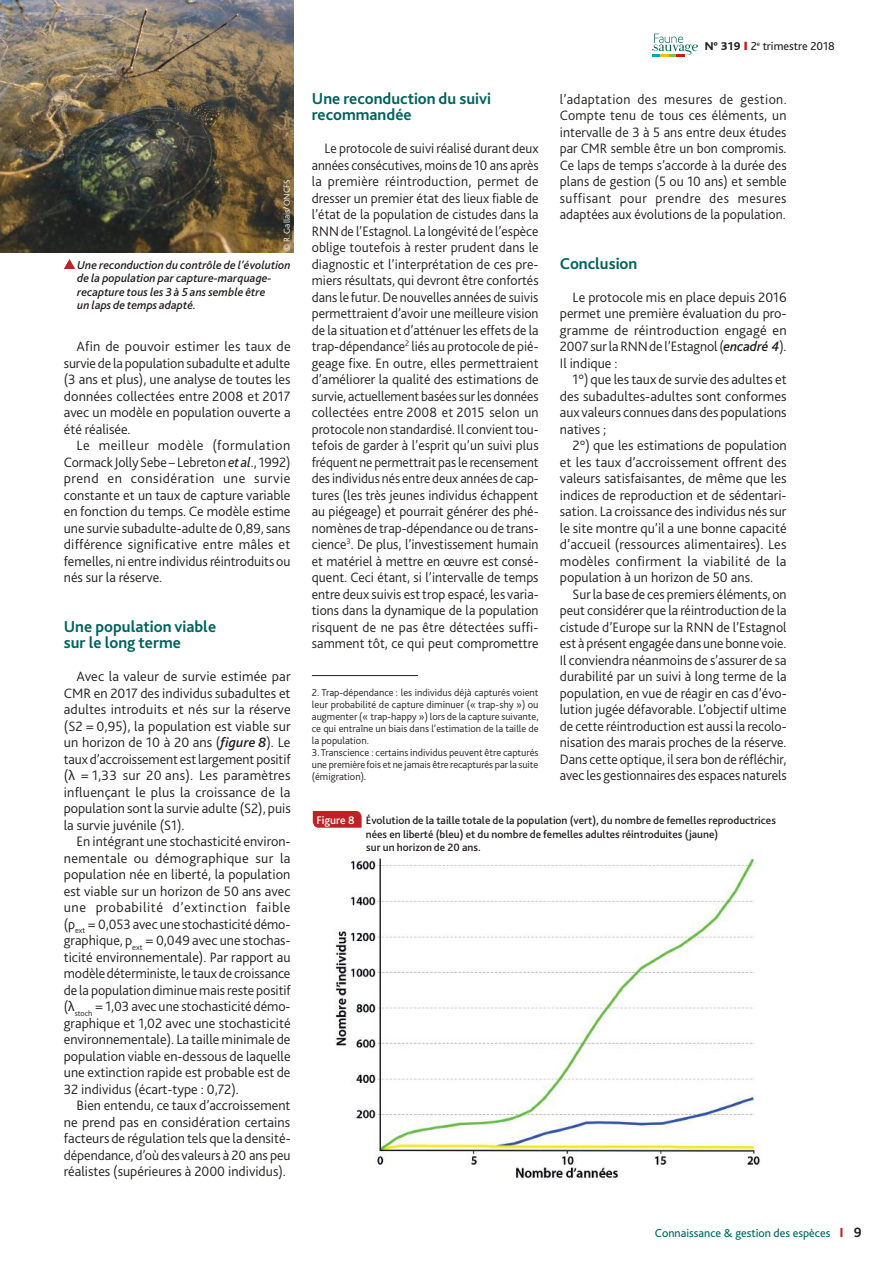
<style>
.page{position:relative;width:893px;height:1263px;background:#fff}
.page>*{position:absolute;margin:0;border:0;box-sizing:border-box;transform-origin:0 0}
.t1{font:700 16.5px/16.5px "Bliss 2";color:#00635d}
.t2{font:300 14.25px/16.5px "Bliss 2";color:#241f1f;text-align:justify}
.t3{font:700 14.25px "Bliss 2";color:#241f1f}
.t4{font:italic 500 12px/13.5px "Bliss 2";color:#241f1f}
.t5{font:12px "Bliss 2";color:#00635d}
.t6{font:12px "Bliss 2";color:#241f1f}
.t7{font:500 11.25px/13.5px "Bliss 2";color:#241f1f}
.t8{font:300 10.5px/12px "Bliss 2";color:#241f1f;text-align:justify}
.t9{font:300 9px "Bliss 2";color:#fff}
.s1{font-weight:400;font-style:italic}
.s2{font-weight:500;font-style:italic}
.s3{font-family:"Myriad Pro";font-weight:400}
.s4{font-family:"Bliss";font-weight:800}
.s5{color:#c12024}
.s6{font-size:11.55px;color:#fff}
</style>
<div class="page">
<svg style="left:840px;top:1228px;width:2px;height:9px"></svg>
<svg style="left:652px;top:34px;width:46px;height:23px"></svg>
<hr style="left:312px;top:675px;width:106px;height:1px;background:#241f1f">
<img style="left:335px;top:858px;width:427px;height:320px">
<svg style="left:313px;top:811px;width:49px;height:17px"></svg>
<img style="left:0;top:0;width:294px;height:252px">
<svg style="left:64px;top:259px;width:11px;height:10px"></svg>
<p class="t9" style="left:281px;top:251px;width:73px;rotate:-90deg">© R. Gallais/ONCFS</p>
<p class="t4" style="left:77px;top:258px;width:215px">Une reconduction du contrôle de l’évolution de la population par capture-marquage&shy;recapture tous les 3 à 5 ans semble être<br>un laps de temps adapté.</p>
<p class="t2" style="left:64px;top:338px;width:228px;text-indent:13px">Afin de pouvoir estimer les taux de survie de la population subadulte et adulte (3 ans et plus), une analyse de toutes les données collectées entre 2008 et 2017 avec un modèle en population ouverte a été réalisée.</p>
<p class="t2" style="left:64px;top:437px;width:228px;text-indent:13px">Le meilleur modèle (formulation Cormack Jolly Sebe – Lebreton <span class="s1">et al</span>., 1992) prend en considération une survie constante et un taux de capture variable en fonction du temps. Ce modèle estime une survie subadulte-adulte de 0,89, sans différence significative entre mâles et femelles, ni entre individus réintroduits ou nés sur la réserve.</p>
<p class="t1" style="left:64px;top:617px;width:154px">Une population viable sur le long terme</p>
<p class="t2" style="left:64px;top:668px;width:228px;text-indent:13px">Avec la valeur de survie estimée par CMR en 2017 des individus subadultes et adultes introduits et nés sur la réserve (S2 = 0,95), la population est viable sur un horizon de 10 à 20 ans (<span class="s2">figure 8</span>). Le taux d’accroissement est largement positif (<span class="s3">λ</span> = 1,33 sur 20 ans). Les paramètres influençant le plus la croissance de la population sont la survie adulte (S2), puis la survie juvénile (S1).</p>
<p class="t2" style="left:64px;top:833px;width:228px;text-indent:13px">En intégrant une stochasticité environ&shy;nementale ou démographique sur la population née en liberté, la population est viable sur un horizon de 50 ans avec une probabilité d’extinction faible (p<sub>ext</sub> = 0,053 avec une stochasticité démo&shy;graphique, p<sub>ext</sub> = 0,049 avec une stochas&shy;ticité environnementale). Par rapport au modèle déterministe, le taux de croissance de la population diminue mais reste positif (<span class="s3">λ</span><sub>stoch</sub> = 1,03 avec une stochasticité démo&shy;graphique et 1,02 avec une stochasticité environnementale). La taille minimale de population viable en-dessous de laquelle une extinction rapide est probable est de 32 individus (écart-type : 0,72).</p>
<p class="t2" style="left:64px;top:1097px;width:228px;text-indent:13px">Bien entendu, ce taux d’accroissement ne prend pas en considération certains facteurs de régulation tels que la densité&shy;dépendance, d’où des valeurs à 20 ans peu réalistes (supérieures à 2000 individus).</p>
<p class="t6" style="left:705px;top:39px;width:132px"><span class="s4">N° 319</span> <span class="s5">❙</span> 2<sup>e</sup> trimestre 2018</p>
<p class="t1" style="left:312px;top:89px;width:181px">Une reconduction du suivi recommandée</p>
<p class="t2" style="left:312px;top:140px;width:228px;text-indent:13px">Le protocole de suivi réalisé durant deux années consécutives, moins de 10 ans après la première réintroduction, permet de dresser un premier état des lieux fiable de l’état de la population de cistudes dans la RNN de l’Estagnol. La longévité de l’espèce oblige toutefois à rester prudent dans le diagnostic et l’interprétation de ces pre&shy;miers résultats, qui devront être confortés dans le futur. De nouvelles années de suivis permettraient d’avoir une meilleure vision de la situation et d’atténuer les effets de la trap-dépendance<sup>2</sup> liés au protocole de pié&shy;geage fixe. En outre, elles permettraient d’améliorer la qualité des estimations de survie, actuellement basées sur les données collectées entre 2008 et 2015 selon un protocole non standardisé. Il convient tou&shy;tefois de garder à l’esprit qu’un suivi plus fréquent ne permettrait pas le recensement des individus nés entre deux années de cap&shy;tures (les très jeunes individus échappent au piégeage) et pourrait générer des phé&shy;nomènes de trap-dépendance ou de trans&shy;cience<sup>3</sup>. De plus, l’investissement humain et matériel à mettre en œuvre est consé&shy;quent. Ceci étant, si l’intervalle de temps entre deux suivis est trop espacé, les varia&shy;tions dans la dynamique de la population risquent de ne pas être détectées suffi&shy;samment tôt, ce qui peut compromettre</p>
<p class="t8" style="left:312px;top:686px;width:228px">2. Trap-dépendance : les individus déjà capturés voient leur probabilité de capture diminuer (« trap-shy ») ou augmenter (« trap-happy ») lors de la capture suivante, ce qui entraîne un biais dans l’estimation de la taille de la population.</p>
<p class="t8" style="left:312px;top:746px;width:228px">3. Transcience : certains individus peuvent être capturés une première fois et ne jamais être recapturés par la suite (émigration).</p>
<p class="t2" style="left:560px;top:90px;width:228px">l’adaptation des mesures de gestion.<br>Compte tenu de tous ces éléments, un intervalle de 3 à 5 ans entre deux études par CMR semble être un bon compromis.<br>Ce laps de temps s’accorde à la durée des plans de gestion (5 ou 10 ans) et semble suffisant pour prendre des mesures adaptées aux évolutions de la population.</p>
<p class="t1" style="left:560px;top:254px;width:79px">Conclusion</p>
<p class="t2" style="left:560px;top:288px;width:228px;text-indent:13px">Le protocole mis en place depuis 2016 permet une première évaluation du pro&shy;gramme de réintroduction engagé en 2007 sur la RNN de l’Estagnol (<span class="s2">encadré 4</span>).<br>Il indique :</p>
<p class="t2" style="left:560px;top:371px;width:228px;text-indent:13px">1°) que les taux de survie des adultes et des subadultes-adultes sont conformes aux valeurs connues dans des populations natives ;</p>
<p class="t2" style="left:560px;top:437px;width:228px;text-indent:13px">2°) que les estimations de population et les taux d’accroissement offrent des valeurs satisfaisantes, de même que les indices de reproduction et de sédentari&shy;sation. La croissance des individus nés sur le site montre qu’il a une bonne capacité d’accueil (ressources alimentaires). Les modèles confirment la viabilité de la population à un horizon de 50 ans.</p>
<p class="t2" style="left:560px;top:585px;width:228px;text-indent:13px">Sur la base de ces premiers éléments, on peut considérer que la réintroduction de la cistude d’Europe sur la RNN de l’Estagnol est à présent engagée dans une bonne voie.<br>Il conviendra néanmoins de s’assurer de sa durabilité par un suivi à long terme de la population, en vue de réagir en cas d’évo&shy;lution jugée défavorable. L’objectif ultime de cette réintroduction est aussi la recolo&shy;nisation des marais proches de la réserve.<br>Dans cette optique, il sera bon de réfléchir, avec les gestionnaires des espaces naturels</p>
<p class="t7" style="left:366px;top:814px;width:412px;text-indent:-50px"><span class="s6">Figure 8</span> Évolution de la taille totale de la population (vert), du nombre de femelles reproductrices nées en liberté (bleu) et du nombre de femelles adultes réintroduites (jaune)<br>sur un horizon de 20 ans.</p>
<p class="t5" style="left:655px;top:1225px;width:177px">Connaissance &amp; gestion des espèces</p>
<p class="t3" style="left:854px;top:1223px;width:9px">9</p>
</div>
